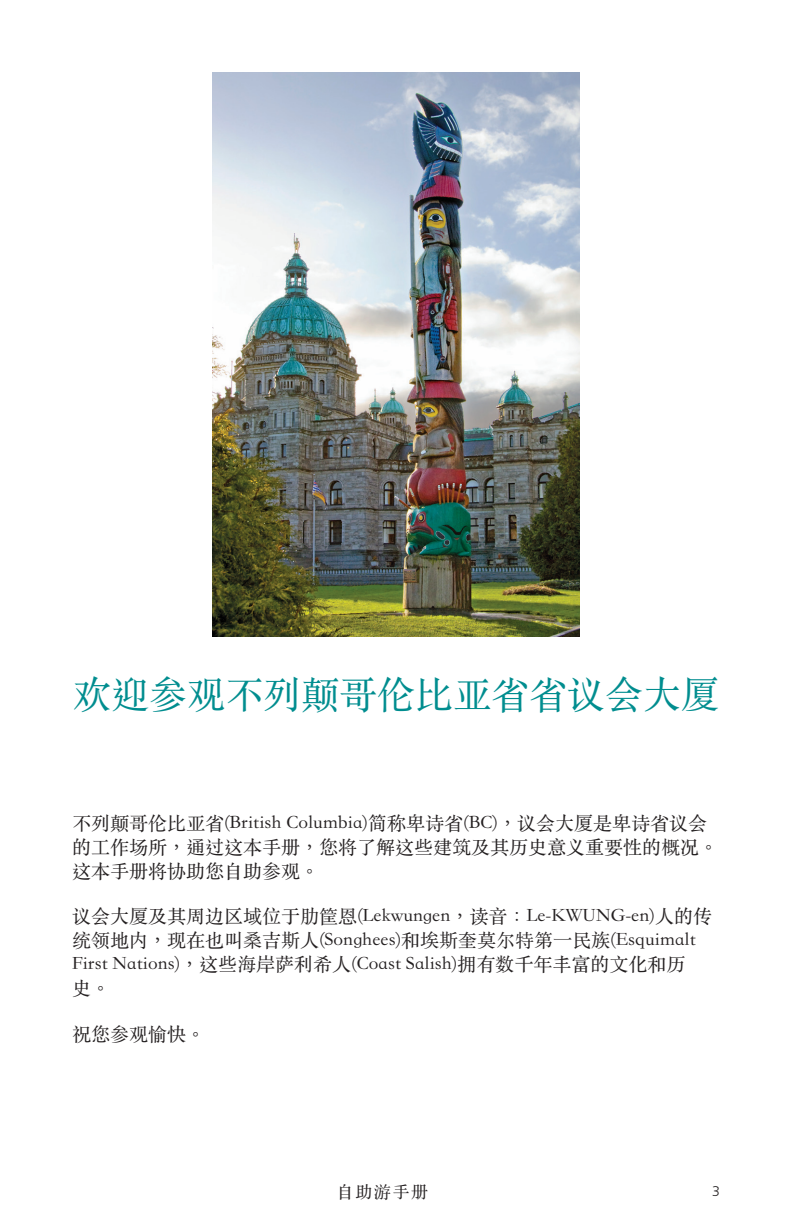
<style>
.page{position:relative;width:792px;height:1224px;background:#fff}
.page>*{position:absolute;margin:0;border:0;box-sizing:border-box;transform-origin:0 0}
.t1{font:38px "ST Songti TC Regular";color:#008d8f}
.t2{font:19px/24px "ST Songti TC Regular";color:#231f20}
.t3{font:17px "ST Songti TC Regular";letter-spacing:.09em;color:#231f20}
.t4{font:300 14px "Frutiger LT Std";color:#231f20}
</style>
<div class="page">
<img style="left:213px;top:72px;width:366px;height:564px">
<h1 class="t1" style="left:73px;top:670px;width:647px">欢迎参观不列颠哥伦比亚省省议会大厦</h1>
<p class="t2" style="left:72px;top:810px;width:647px">不列颠哥伦比亚省(British Columbia)简称卑诗省(BC)，议会大厦是卑诗省议会的工作场所，通过这本手册，您将了解这些建筑及其历史意义重要性的概况。这本手册将协助您自助参观。</p>
<p class="t2" style="left:72px;top:904px;width:642px">议会大厦及其周边区域位于肋筐恩(Lekwungen，读音：Le-KWUNG-en)人的传统领地内，现在也叫桑吉斯人(Songhees)和埃斯奎莫尔特第一民族(Esquimalt First Nations)，这些海岸萨利希人(Coast Salish)拥有数千年丰富的文化和历<br>史。</p>
<p class="t2" style="left:72px;top:1021px;width:134px">祝您参观愉快。</p>
<p class="t3" style="left:337px;top:1181px;width:93px">自助游手册</p>
<p class="t4" style="left:712px;top:1183px;width:9px">3</p>
</div>
